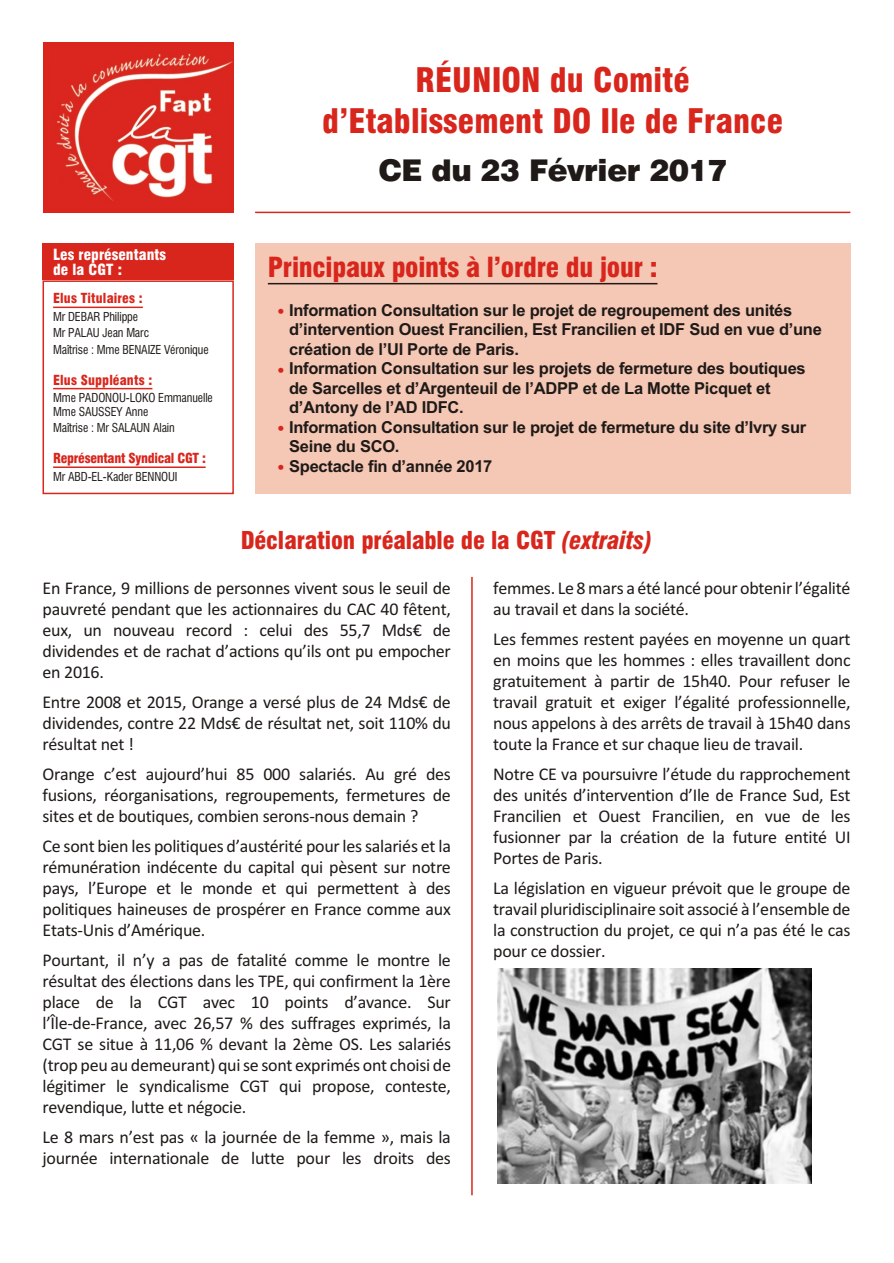
<style>
.page{position:relative;width:894px;height:1263px;background:#fff}
.page>*{position:absolute;margin:0;border:0;box-sizing:border-box;transform-origin:0 0}
.t1{font:33px/40.5px "Swis 721 Blk Cn BT";letter-spacing:.005em;color:#d9261c;text-align:center}
.t2{font:30px "Swis 721 Blk BT";letter-spacing:-.015em;color:#1f1a17}
.t3{font:27px "Swis 721 Blk Cn BT";letter-spacing:-.01em;color:#d9261c}
.t4{font:24px "Swis 721 Blk Cn BT";letter-spacing:-.01em;color:#d9261c}
.t5{font:18px/21px "Calibri";letter-spacing:-.015em;color:#1f1a17;text-align:justify}
.t6{font:700 16.5px/19.5px "Arial";letter-spacing:-.015em;color:#1f1a17}
.t7{font:15px/15px "Swis 721 Blk Cn BT";letter-spacing:.005em;color:#fff}
.t8{font:13.5px "Swis 721 Blk Cn BT";letter-spacing:.005em;color:#d9261c}
.t9{font:13.5px "Swis 721 Blk Cn BT";letter-spacing:-.02em;color:#d9261c}
.t10{font:12px/16.2px "Swis 721 Cn BT";letter-spacing:-.01em;color:#1f1a17}
.s1{font-style:italic}
</style>
<div class="page">
<div style="left:255px;top:243px;width:595px;height:250px;background:#f5c7b5"></div>
<hr style="left:268px;top:283px;width:389px;height:1px;background:#1f1a17">
<img style="left:44px;top:43px;width:189px;height:170px">
<div style="left:43px;top:243px;width:191px;height:40px;background:#d9261c"></div>
<hr style="left:53px;top:307px;width:90px;height:1px;background:#d9261c">
<hr style="left:53px;top:388px;width:99px;height:1px;background:#d9261c">
<hr style="left:53px;top:466px;width:153px;height:2px;background:#d9261c">
<div style="left:43px;top:280px;width:191px;height:214px;border:2px solid #d9261c"></div>
<hr style="left:255px;top:212px;width:595px;height:1px;background:#d9261c">
<hr style="left:471px;top:577px;width:2px;height:618px;background:#d9261c">
<img style="left:498px;top:969px;width:314px;height:215px">
<p class="t7" style="left:53px;top:249px;width:114px">Les re pré sen tants de la CGT :</p>
<p class="t8" style="left:53px;top:293px;width:91px">Elus Titulaires :</p>
<p class="t10" style="left:53px;top:310px;width:157px">Mr DEBAR Phi lippe<br>Mr PALAU Jean Marc<br>Maîtrise : Mme BENAIZE Vé ro nique</p>
<p class="t8" style="left:53px;top:374px;width:101px">Elus Suppléants :</p>
<p class="t10" style="left:53px;top:393px;width:161px;line-height:13.5px">Mme PADONOU-LOKO Emma nuelle<br>Mme SAUSSEY Anne</p>
<p class="t10" style="left:53px;top:421px;width:123px">Maîtrise : Mr SALAUN Alain</p>
<p class="t9" style="left:53px;top:453px;width:154px">Représentant Syndical CGT :</p>
<p class="t10" style="left:53px;top:470px;width:126px">Mr ABD-EL-Ka der BENNOUI</p>
<h1 class="t1" style="left:322px;top:64px;width:462px">RÉUNION du Comi té<br>d’Eta blis se ment DO Ile de France</h1>
<h2 class="t2" style="left:378px;top:158px;width:351px">CE du 23 Fé vrier 2017</h2>
<h3 class="t3" style="left:268px;top:256px;width:391px">Prin ci paux points à l’ordre du jour :</h3>
<p class="t6" style="left:289px;top:302px;width:534px">Information Consultation sur le projet de regroupement des unités d’intervention Ouest Francilien, Est Francilien et IDF Sud en vue d’une création de l’UI Porte de Paris.<br>Information Consultation sur les projets de fermeture des boutiques de Sarcelles et d’Argenteuil de l’ADPP et de La Motte Picquet et d’Antony de l’AD IDFC.<br>Information Consultation sur le projet de fermeture du site d’Ivry sur Seine du SCO.<br>Spectacle fin d’année 2017</p>
<h3 class="t4" style="left:241px;top:531px;width:413px">Dé cla ra tion préa lable de la CGT <span class="s1">(ex traits)</span></h3>
<p class="t5" style="left:43px;top:579px;width:410px">En France, 9 millions de personnes vivent sous le seuil de pauvreté pendant que les actionnaires du CAC 40 fêtent, eux, un nouveau record : celui des 55,7 Mds€ de dividendes et de rachat d’actions qu’ils ont pu empocher en 2016.</p>
<p class="t5" style="left:43px;top:693px;width:410px">Entre 2008 et 2015, Orange a versé plus de 24 Mds€ de dividendes, contre 22 Mds€ de résultat net, soit 110% du résultat net !</p>
<p class="t5" style="left:43px;top:765px;width:410px">Orange c’est aujourd’hui 85 000 salariés. Au gré des fusions, réorganisations, regroupements, fermetures de sites et de boutiques, combien serons-nous demain ?</p>
<p class="t5" style="left:43px;top:837px;width:410px">Ce sont bien les politiques d’austérité pour les salariés et la rémunération indécente du capital qui pèsent sur notre pays, l’Europe et le monde et qui permettent à des politiques haineuses de prospérer en France comme aux Etats-Unis d’Amérique.</p>
<p class="t5" style="left:43px;top:951px;width:410px">Pourtant, il n’y a pas de fatalité comme le montre le résultat des élections dans les TPE, qui confirment la 1ère place de la CGT avec 10 points d’avance. Sur l’Île-de-France, avec 26,57 % des suffrages exprimés, la CGT se situe à 11,06 % devant la 2ème OS. Les salariés (trop peu au demeurant) qui se sont exprimés ont choisi de légitimer le syndicalisme CGT qui propose, conteste, revendique, lutte et négocie.</p>
<p class="t5" style="left:43px;top:1128px;width:410px">Le 8 mars n’est pas « la journée de la femme », mais la journée internationale de lutte pour les droits des</p>
<p class="t5" style="left:493px;top:579px;width:359px">femmes. Le 8 mars a été lancé pour obtenir l’égalité au travail et dans la société.</p>
<p class="t5" style="left:493px;top:630px;width:359px">Les femmes restent payées en moyenne un quart en moins que les hommes : elles travaillent donc gratuitement à partir de 15h40. Pour refuser le travail gratuit et exiger l’égalité professionnelle, nous appelons à des arrêts de travail à 15h40 dans toute la France et sur chaque lieu de travail.</p>
<p class="t5" style="left:493px;top:765px;width:359px">Notre CE va poursuivre l’étude du rapprochement des unités d’intervention d’Ile de France Sud, Est Francilien et Ouest Francilien, en vue de les fusionner par la création de la future entité UI Portes de Paris.</p>
<p class="t5" style="left:493px;top:879px;width:359px">La législation en vigueur prévoit que le groupe de travail pluridisciplinaire soit associé à l’ensemble de la construction du projet, ce qui n’a pas été le cas pour ce dossier.</p>
</div>
